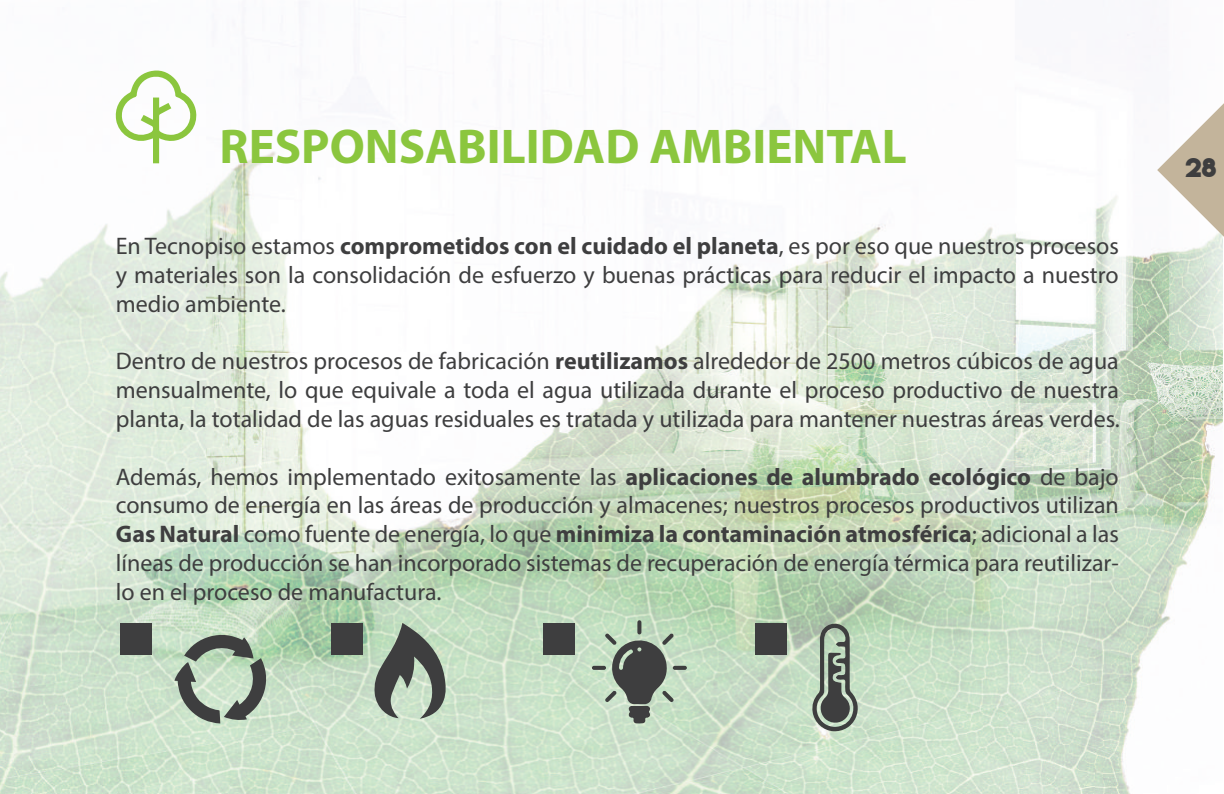
<style>
.page{position:relative;width:1224px;height:794px;background:#fff}
.page>*{position:absolute;margin:0;border:0;box-sizing:border-box;transform-origin:0 0}
.t1{font:700 49px "Myriad Pro";color:#8bc63e}
.t2{font:24px/28.8px "Myriad Pro";color:#3e3e3f;text-align:justify}
.t3{font:24px "Lemon Milkbold";color:#3e3e3f}
.s1{font-weight:700}
</style>
<div class="page">
<img style="left:0;top:34px;width:1223px;height:760px">
<svg style="left:114px;top:69px;width:84px;height:94px"></svg>
<div style="left:120px;top:623px;width:31px;height:31px;background:#3e3e3f"></div>
<div style="left:332px;top:623px;width:31px;height:31px;background:#3e3e3f"></div>
<div style="left:543px;top:623px;width:32px;height:31px;background:#3e3e3f"></div>
<div style="left:755px;top:623px;width:31px;height:31px;background:#3e3e3f"></div>
<svg style="left:374px;top:623px;width:73px;height:95px"></svg>
<svg style="left:175px;top:633px;width:93px;height:90px"></svg>
<svg style="left:592px;top:620px;width:95px;height:103px"></svg>
<svg style="left:812px;top:623px;width:48px;height:108px"></svg>
<svg style="left:1157px;top:102px;width:67px;height:136px"></svg>
<h1 class="t1" style="left:220px;top:115px;width:689px">RESPONSABILIDAD AMBIENTAL</h1>
<p class="t2" style="left:116px;top:231px;width:1005px">En Tecnopiso estamos <span class="s1">comprometidos con el cuidado el planeta</span>, es por eso que nuestros procesos y materiales son la consolidación de esfuerzo y buenas prácticas para reducir el impacto a nuestro medio ambiente.</p>
<p class="t2" style="left:116px;top:346px;width:1006px">Dentro de nuestros procesos de fabricación <span class="s1">reutilizamos</span> alrededor de 2500 metros cúbicos de agua mensualmente, lo que equivale a toda el agua utilizada durante el proceso productivo de nuestra planta, la totalidad de las aguas residuales es tratada y utilizada para mantener nuestras áreas verdes.</p>
<p class="t2" style="left:116px;top:462px;width:1005px">Además, hemos implementado exitosamente las <span class="s1">aplicaciones de alumbrado ecológico</span> de bajo consumo de energía en las áreas de producción y almacenes; nuestros procesos productivos utilizan <span class="s1">Gas Natural</span> como fuente de energía, lo que <span class="s1">minimiza la contaminación atmosférica</span>; adicional a las líneas de producción se han incorporado sistemas de recuperación de energía térmica para reutilizar&shy;lo en el proceso de manufactura.</p>
<p class="t3" style="left:1185px;top:151px;width:33px">28</p>
</div>
